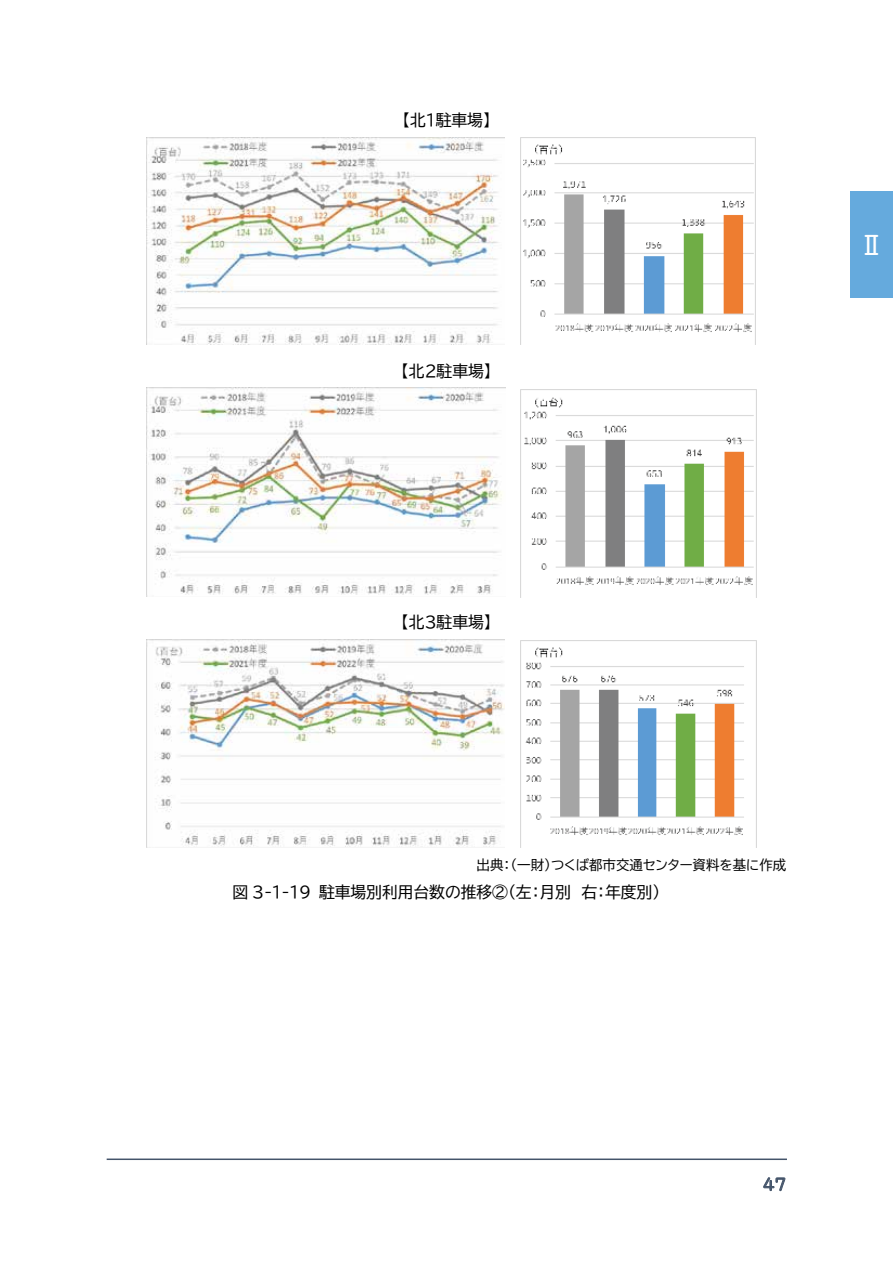
<style>
.page{position:relative;width:893px;height:1263px;background:#fff}
.page>*{position:absolute;margin:0;border:0;box-sizing:border-box;transform-origin:0 0}
.t1{font:25.5px "UD Shin M Go Pr 6 N";color:#fff}
.t2{font:18px "UD Digi Kyokasho NK R";color:#44546a}
.t3{font:15.9px "BIZ UDP Gothic";letter-spacing:-.005em;color:#000}
.t4{font:13.5px "BIZ UDP Gothic";color:#000}
</style>
<div class="page">
<hr style="left:107px;top:1158px;width:680px;height:2px;background:#44546a">
<img style="left:147px;top:138px;width:357px;height:207px">
<img style="left:520px;top:138px;width:236px;height:207px">
<img style="left:147px;top:388px;width:358px;height:209px">
<img style="left:524px;top:397px;width:230px;height:188px">
<img style="left:147px;top:640px;width:358px;height:207px">
<img style="left:521px;top:640px;width:235px;height:195px">
<div style="left:850px;top:191px;width:43px;height:107px;background:#65aadd"></div>
<p class="t3" style="left:402px;top:112px;width:90px">【北１駐車場】</p>
<p class="t3" style="left:401px;top:363px;width:92px">【北２駐車場】</p>
<h1 class="t1" style="left:859px;top:224px;width:21px">Ⅱ</h1>
<p class="t3" style="left:401px;top:614px;width:92px">【北３駐車場】</p>
<p class="t4" style="left:477px;top:858px;width:311px">出典：（一財）つくば都市交通センター資料を基に作成</p>
<p class="t3" style="left:232px;top:884px;width:429px">図 3-1-19 駐車場別利用台数の推移②（左：月別 右：年度別）</p>
<p class="t2" style="left:763px;top:1174px;width:25px">47</p>
</div>
